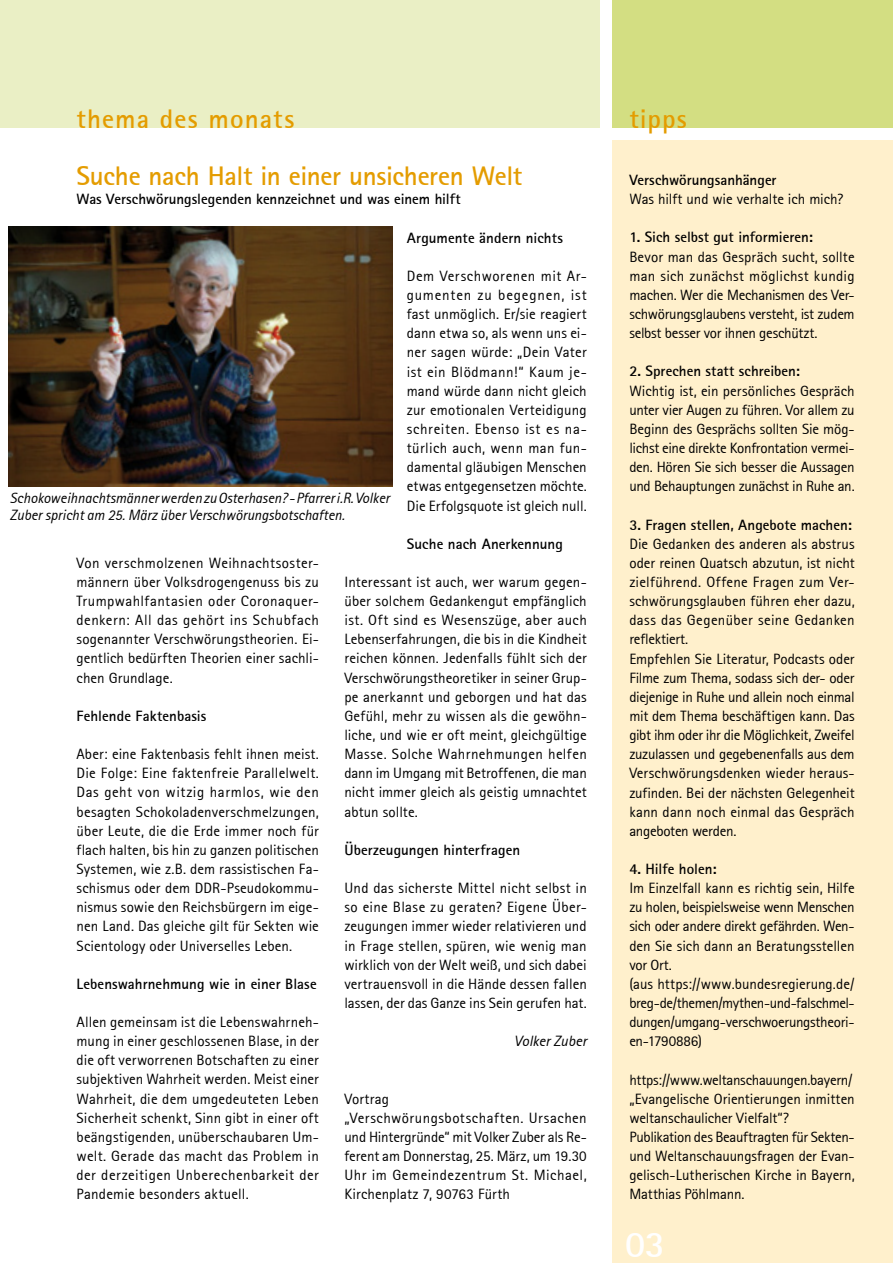
<style>
.page{position:relative;width:893px;height:1263px;background:#fff}
.page>*{position:absolute;margin:0;border:0;box-sizing:border-box;transform-origin:0 0}
.t1{font:37.5px "Rotis Sans Serif Bold 65";color:#fff}
.t2{font:27px "Rotis Sans Serif Bold 65";letter-spacing:-.01em;color:#e49c00}
.t3{font:27px "Rotis Sans Serif Bold 65";letter-spacing:.04em;color:#e49c00}
.t4{font:15px/19.2px "Rotis Sans Serif 55";letter-spacing:-.005em;color:#000;text-align:justify}
.t5{font:15px "Rotis Sans Serif Bold 65";color:#000}
.t6{font:15px/19.2px "Rotis Sans Serif 55";letter-spacing:.015em;color:#000}
.t7{font:15px/16.5px "Rotis Sans Serif Italic 56";color:#000}
</style>
<div class="page">
<div style="left:612px;top:0;width:281px;height:128px;background:#d3de82"></div>
<div style="left:0;top:0;width:600px;height:128px;background:#eaefc5"></div>
<div style="left:612px;top:1225px;width:281px;height:38px;background:#fff0cc"></div>
<div style="left:612px;top:140px;width:281px;height:1087px;background:#fff0cc"></div>
<img style="left:9px;top:227px;width:384px;height:259px">
<h2 class="t3" style="left:77px;top:101px;width:219px">thema des monats</h2>
<h2 class="t2" style="left:629px;top:101px;width:59px">tipps</h2>
<h2 class="t2" style="left:77px;top:159px;width:447px">Suche nach Halt in einer unsicheren Welt</h2>
<p class="t5" style="left:77px;top:190px;width:386px">Was Verschwörungslegenden kennzeichnet und was einem hilft</p>
<p class="t7" style="left:10px;top:490px;width:381px">Schokoweihnachtsmänner werden zu Osterhasen? - Pfarrer i.R. Volker<br>Zuber spricht am 25. März über Verschwörungsbotschaften.</p>
<p class="t5" style="left:407px;top:228px;width:158px">Argumente ändern nichts</p>
<p class="t4" style="left:407px;top:266px;width:182px">Dem Verschworenen mit Ar&shy;gumenten zu begegnen, ist fast unmöglich. Er/sie reagiert dann etwa so, als wenn uns ei&shy;ner sagen würde: „Dein Vater ist ein Blödmann!“ Kaum je&shy;mand würde dann nicht gleich zur emotionalen Verteidigung schreiten. Ebenso ist es na&shy;türlich auch, wenn man fun&shy;damental gläubigen Menschen etwas entgegensetzen möchte.<br>Die Erfolgsquote ist gleich null.</p>
<p class="t5" style="left:407px;top:534px;width:158px">Suche nach Anerkennung</p>
<p class="t4" style="left:77px;top:553px;width:244px">Von verschmolzenen Weihnachtsoster&shy;männern über Volksdrogengenuss bis zu Trumpwahlfantasien oder Coronaquer&shy;denkern: All das gehört ins Schubfach sogenannter Verschwörungstheorien. Ei&shy;gentlich bedürften Theorien einer sachli&shy;chen Grundlage.</p>
<p class="t5" style="left:77px;top:706px;width:131px">Fehlende Faktenbasis</p>
<p class="t4" style="left:77px;top:744px;width:244px">Aber: eine Faktenbasis fehlt ihnen meist.<br>Die Folge: Eine faktenfreie Parallelwelt.<br>Das geht von witzig harmlos, wie den besagten Schokoladenverschmelzungen, über Leute, die die Erde immer noch für flach halten, bis hin zu ganzen politischen Systemen, wie z.B. dem rassistischen Fa&shy;schismus oder dem DDR-Pseudokommu&shy;nismus sowie den Reichsbürgern im eige&shy;nen Land. Das gleiche gilt für Sekten wie Scientology oder Universelles Leben.</p>
<p class="t5" style="left:77px;top:974px;width:242px">Lebenswahrnehmung wie in einer Blase</p>
<p class="t4" style="left:77px;top:1012px;width:244px">Allen gemeinsam ist die Lebenswahrneh&shy;mung in einer geschlossenen Blase, in der die oft verworrenen Botschaften zu einer subjektiven Wahrheit werden. Meist einer Wahrheit, die dem umgedeuteten Leben Sicherheit schenkt, Sinn gibt in einer oft beängstigenden, unüberschaubaren Um&shy;welt. Gerade das macht das Problem in der derzeitigen Unberechenbarkeit der Pandemie besonders aktuell.</p>
<p class="t4" style="left:344px;top:572px;width:244px">Interessant ist auch, wer warum gegen&shy;über solchem Gedankengut empfänglich ist. Oft sind es Wesenszüge, aber auch Lebenserfahrungen, die bis in die Kindheit reichen können. Jedenfalls fühlt sich der Verschwörungstheoretiker in seiner Grup&shy;pe anerkannt und geborgen und hat das Gefühl, mehr zu wissen als die gewöhn&shy;liche, und wie er oft meint, gleichgültige Masse. Solche Wahrnehmungen helfen dann im Umgang mit Betroffenen, die man nicht immer gleich als geistig umnachtet abtun sollte.</p>
<p class="t5" style="left:344px;top:840px;width:177px">Überzeugungen hinterfragen</p>
<p class="t4" style="left:344px;top:878px;width:244px">Und das sicherste Mittel nicht selbst in so eine Blase zu geraten? Eigene Über&shy;zeugungen immer wieder relativieren und in Frage stellen, spüren, wie wenig man wirklich von der Welt weiß, und sich dabei vertrauensvoll in die Hände dessen fallen lassen, der das Ganze ins Sein gerufen hat.</p>
<p class="t7" style="left:514px;top:1033px;width:74px">Volker Zuber</p>
<p class="t6" style="left:344px;top:1089px;width:244px">Vortrag<br>„Verschwörungsbotschaften. Ursachen und Hintergründe“ mit Volker Zuber als Re&shy;ferent am Donnerstag, 25. März, um 19.30<br>Uhr im Gemeindezentrum St. Michael,<br>Kirchenplatz 7, 90763 Fürth</p>
<p class="t5" style="left:629px;top:170px;width:149px">Verschwörungsanhänger</p>
<p class="t4" style="left:629px;top:189px;width:215px">Was hilft und wie verhalte ich mich?</p>
<p class="t5" style="left:629px;top:228px;width:185px">1. Sich selbst gut informieren:</p>
<p class="t4" style="left:629px;top:247px;width:227px">Bevor man das Gespräch sucht, sollte man sich zunächst möglichst kundig machen. Wer die Mechanismen des Ver&shy;schwörungsglaubens versteht, ist zudem selbst besser vor ihnen geschützt.</p>
<p class="t5" style="left:629px;top:362px;width:172px">2. Sprechen statt schreiben:</p>
<p class="t4" style="left:629px;top:381px;width:227px">Wichtig ist, ein persönliches Gespräch unter vier Augen zu führen. Vor allem zu Beginn des Gesprächs sollten Sie mög&shy;lichst eine direkte Konfrontation vermei&shy;den. Hören Sie sich besser die Aussagen und Behauptungen zunächst in Ruhe an.</p>
<p class="t5" style="left:629px;top:515px;width:224px">3. Fragen stellen, Angebote machen:</p>
<p class="t4" style="left:629px;top:534px;width:227px;text-align:left">Die Gedanken des anderen als abstrus oder reinen Quatsch abzutun, ist nicht zielführend. Offene Fragen zum Ver&shy;schwörungsglauben führen eher dazu, dass das Gegenüber seine Gedanken reflektiert.<br>Empfehlen Sie Literatur, Podcasts oder Filme zum Thema, sodass sich der- oder diejenige in Ruhe und allein noch einmal mit dem Thema beschäftigen kann. Das gibt ihm oder ihr die Möglichkeit, Zweifel zuzulassen und gegebenenfalls aus dem Verschwörungsdenken wieder heraus&shy;zufinden. Bei der nächsten Gelegenheit kann dann noch einmal das Gespräch angeboten werden.</p>
<p class="t5" style="left:629px;top:859px;width:89px">4. Hilfe holen:</p>
<p class="t4" style="left:629px;top:878px;width:227px;text-align:left">Im Einzelfall kann es richtig sein, Hilfe zu holen, beispielsweise wenn Menschen sich oder andere direkt gefährden. Wen&shy;den Sie sich dann an Beratungsstellen vor Ort.<br>(aus https://www.bundesregierung.de/ breg-de/themen/mythen-und-falschmel&shy;dungen/umgang-verschwoerungstheori&shy;en-1790886)</p>
<p class="t4" style="left:629px;top:1070px;width:227px;text-align:left">https://www.weltanschauungen.bayern/ „Evangelische Orientierungen inmitten weltanschaulicher Vielfalt“?<br>Publikation des Beauftragten für Sekten&shy;und Weltanschauungsfragen der Evan&shy;gelisch-Lutherischen Kirche in Bayern, Matthias Pöhlmann.</p>
<h1 class="t1" style="left:625px;top:1220px;width:41px">03</h1>
</div>
